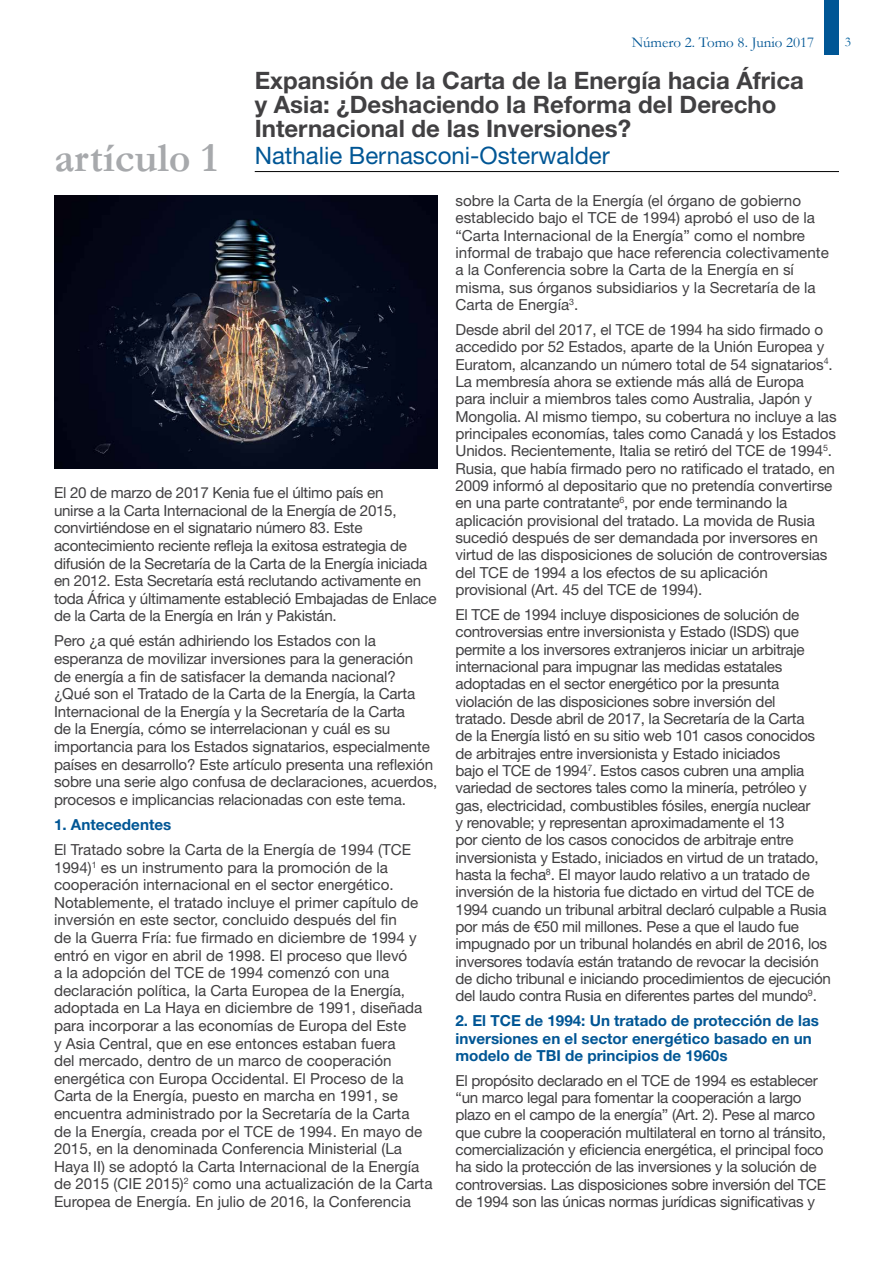
<style>
.page{position:relative;width:893px;height:1263px;background:#fff}
.page>*{position:absolute;margin:0;border:0;box-sizing:border-box;transform-origin:0 0}
.t1{font:700 42px "Garamond";color:#a7a9ac}
.t2{font:700 24px/24px "Helvetica Neue LT Std";color:#414042}
.t3{font:24px "Helvetica Neue LT Std";color:#005695}
.t4{font:15.15px/17.4px "Helvetica Neue LT Std";letter-spacing:-.01em;color:#414042}
.t5{font:700 15.15px/17.4px "Helvetica Neue LT Std";color:#005695}
.t6{font:15px "Garamond";color:#005695}
.t7{font:13.5px "Garamond";color:#00609d}
</style>
<div class="page">
<hr style="left:255px;top:171px;width:584px;height:1px;background:#000">
<div style="left:824px;top:0;width:14px;height:54px;background:#005695"></div>
<img style="left:54px;top:195px;width:383px;height:273px">
<h1 class="t1" style="left:54px;top:129px;width:165px">artículo 1</h1>
<p class="t6" style="left:632px;top:33px;width:184px">Número 2. Tomo 8. Junio 2017</p>
<p class="t7" style="left:845px;top:33px;width:8px">3</p>
<h2 class="t2" style="left:255px;top:68px;width:551px">Expansión de la Carta de la Energía hacia África y Asia: ¿Deshaciendo la Reforma del Derecho<br>Internacional de las Inversiones?</h2>
<h2 class="t3" style="left:255px;top:141px;width:357px">Nathalie Bernasconi-Osterwalder</h2>
<p class="t4" style="left:54px;top:484px;width:384px">El 20 de marzo de 2017 Kenia fue el último país en<br>unirse a la Carta Internacional de la Energía de 2015, convirtiéndose en el signatario número 83. Este acontecimiento reciente refleja la exitosa estrategia de difusión de la Secretaría de la Carta de la Energía iniciada en 2012. Esta Secretaría está reclutando activamente en toda África y últimamente estableció Embajadas de Enlace de la Carta de la Energía en Irán y Pakistán.</p>
<p class="t4" style="left:54px;top:632px;width:385px">Pero ¿a qué están adhiriendo los Estados con la esperanza de movilizar inversiones para la generación<br>de energía a fin de satisfacer la demanda nacional?<br>¿Qué son el Tratado de la Carta de la Energía, la Carta Internacional de la Energía y la Secretaría de la Carta<br>de la Energía, cómo se interrelacionan y cuál es su importancia para los Estados signatarios, especialmente países en desarrollo? Este artículo presenta una reflexión sobre una serie algo confusa de declaraciones, acuerdos, procesos e implicancias relacionadas con este tema.</p>
<p class="t5" style="left:54px;top:815px;width:119px">1. Antecedentes</p>
<p class="t4" style="left:54px;top:841px;width:380px">El Tratado sobre la Carta de la Energía de 1994 (TCE 1994)<sup>1</sup> es un instrumento para la promoción de la cooperación internacional en el sector energético.<br>Notablemente, el tratado incluye el primer capítulo de inversión en este sector, concluido después del fin<br>de la Guerra Fría: fue firmado en diciembre de 1994 y entró en vigor en abril de 1998. El proceso que llevó<br>a la adopción del TCE de 1994 comenzó con una declaración política, la Carta Europea de la Energía, adoptada en La Haya en diciembre de 1991, diseñada para incorporar a las economías de Europa del Este<br>y Asia Central, que en ese entonces estaban fuera<br>del mercado, dentro de un marco de cooperación energética con Europa Occidental. El Proceso de la Carta de la Energía, puesto en marcha en 1991, se encuentra administrado por la Secretaría de la Carta<br>de la Energía, creada por el TCE de 1994. En mayo de 2015, en la denominada Conferencia Ministerial (La Haya II) se adoptó la Carta Internacional de la Energía de 2015 (CIE 2015)<sup>2</sup> como una actualización de la Carta Europea de Energía. En julio de 2016, la Conferencia</p>
<p class="t4" style="left:455px;top:192px;width:375px">sobre la Carta de la Energía (el órgano de gobierno establecido bajo el TCE de 1994) aprobó el uso de la “Carta Internacional de la Energía” como el nombre informal de trabajo que hace referencia colectivamente a la Conferencia sobre la Carta de la Energía en sí misma, sus órganos subsidiarios y la Secretaría de la Carta de Energía<sup>3</sup>.</p>
<p class="t4" style="left:455px;top:321px;width:383px">Desde abril del 2017, el TCE de 1994 ha sido firmado o accedido por 52 Estados, aparte de la Unión Europea y Euratom, alcanzando un número total de 54 signatarios<sup>4</sup>.<br>La membresía ahora se extiende más allá de Europa para incluir a miembros tales como Australia, Japón y Mongolia. Al mismo tiempo, su cobertura no incluye a las principales economías, tales como Canadá y los Estados Unidos. Recientemente, Italia se retiró del TCE de 1994<sup>5</sup>.<br>Rusia, que había firmado pero no ratificado el tratado, en 2009 informó al depositario que no pretendía convertirse en una parte contratante<sup>6</sup>, por ende terminando la aplicación provisional del tratado. La movida de Rusia sucedió después de ser demandada por inversores en virtud de las disposiciones de solución de controversias del TCE de 1994 a los efectos de su aplicación provisional (Art. 45 del TCE de 1994).</p>
<p class="t4" style="left:455px;top:605px;width:377px">El TCE de 1994 incluye disposiciones de solución de controversias entre inversionista y Estado (ISDS) que permite a los inversores extranjeros iniciar un arbitraje internacional para impugnar las medidas estatales adoptadas en el sector energético por la presunta violación de las disposiciones sobre inversión del<br>tratado. Desde abril de 2017, la Secretaría de la Carta<br>de la Energía listó en su sitio web 101 casos conocidos de arbitrajes entre inversionista y Estado iniciados<br>bajo el TCE de 1994<sup>7</sup>. Estos casos cubren una amplia variedad de sectores tales como la minería, petróleo y gas, electricidad, combustibles fósiles, energía nuclear<br>y renovable; y representan aproximadamente el 13<br>por ciento de los casos conocidos de arbitraje entre inversionista y Estado, iniciados en virtud de un tratado, hasta la fecha<sup>8</sup>. El mayor laudo relativo a un tratado de inversión de la historia fue dictado en virtud del TCE de 1994 cuando un tribunal arbitral declaró culpable a Rusia por más de €50 mil millones. Pese a que el laudo fue impugnado por un tribunal holandés en abril de 2016, los inversores todavía están tratando de revocar la decisión de dicho tribunal e iniciando procedimientos de ejecución del laudo contra Rusia en diferentes partes del mundo<sup>9</sup>.</p>
<p class="t5" style="left:455px;top:1012px;width:365px">2. El TCE de 1994: Un tratado de protección de las inversiones en el sector energético basado en un modelo de TBI de principios de 1960s</p>
<p class="t4" style="left:455px;top:1071px;width:372px">El propósito declarado en el TCE de 1994 es establecer “un marco legal para fomentar la cooperación a largo plazo en el campo de la energía” (Art. 2). Pese al marco que cubre la cooperación multilateral en torno al tránsito, comercialización y eficiencia energética, el principal foco ha sido la protección de las inversiones y la solución de controversias. Las disposiciones sobre inversión del TCE de 1994 son las únicas normas jurídicas significativas y</p>
</div>
